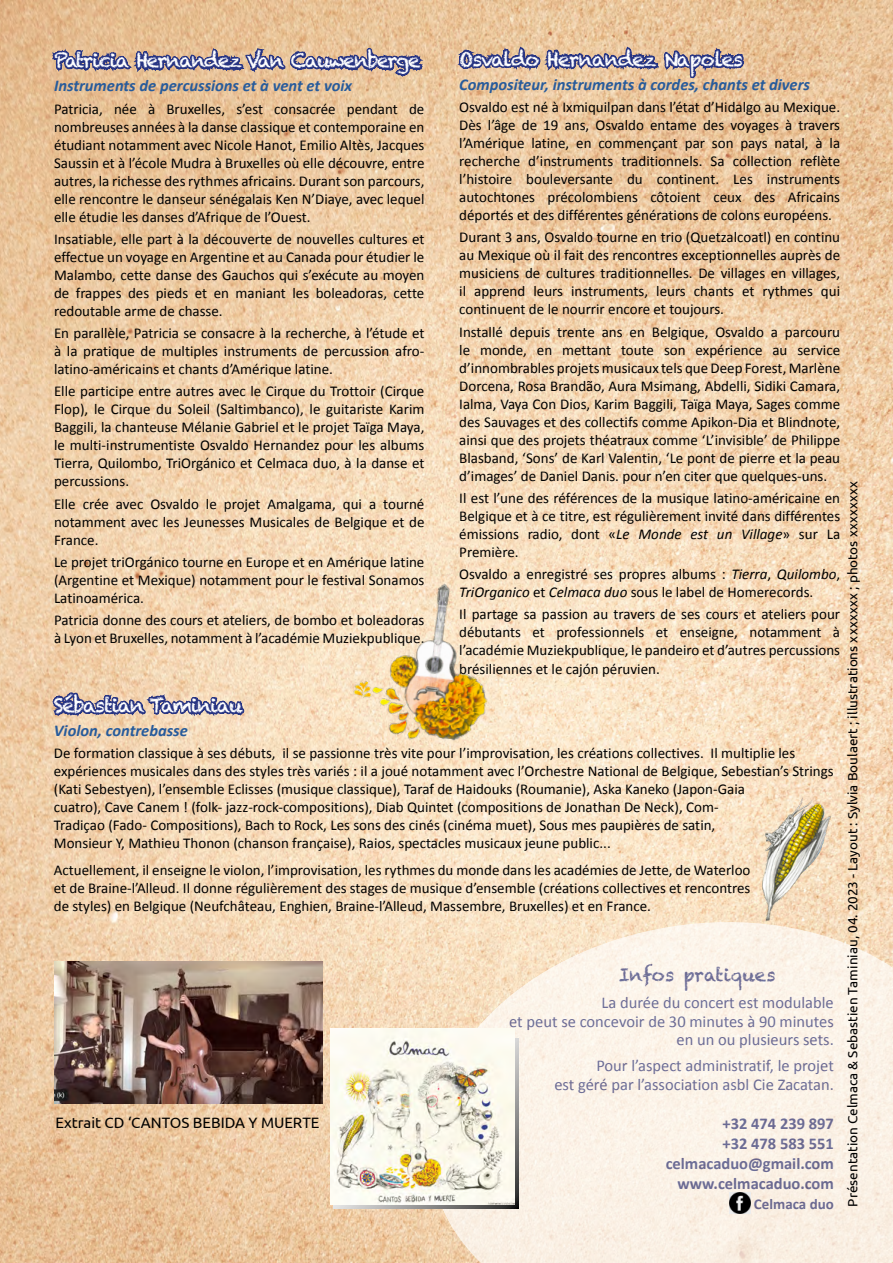
<style>
.page{position:relative;width:893px;height:1263px;background:#fff}
.page>*{position:absolute;margin:0;border:0;box-sizing:border-box;transform-origin:0 0}
.t1{font:19.5px "Chalkduster";letter-spacing:-.07em;color:#fff}
.t2{font:19.5px "Chalkduster";letter-spacing:-.05em;color:#fff}
.t3{font:18.15px "Chalkduster";color:#283583}
.t4{font:16.5px/18.1px "Calibri";color:#283583;text-align:right}
.t5{font:italic 700 16.5px "Calibri";color:#275b9b}
.t6{font:700 16.5px/20px "Calibri";color:#283583;text-align:right}
.t7{font:15px/18px "Calibri";color:#000;text-align:justify}
.t8{font:15px "Ubuntu";color:#000}
.t9{font:700 15px "Calibri";color:#283583}
.t10{font:13.5px "Ubuntu";color:#000}
.s1{font-style:italic}
</style>
<div class="page">
<img style="left:0;top:0;width:893px;height:1263px">
<svg style="left:48px;top:10px;width:397px;height:106px;background:#d1b194"></svg>
<svg style="left:50px;top:655px;width:197px;height:105px;background:#dac2ad"></svg>
<svg style="left:453px;top:9px;width:293px;height:105px;background:#d3b59a"></svg>
<svg style="left:414px;top:903px;width:479px;height:360px;background:#f9e9d7"></svg>
<svg style="left:414px;top:948px;width:435px;height:283px;background:#faf0e3"></svg>
<img style="left:730px;top:1192px;width:20px;height:21px">
<svg style="left:334px;top:1039px;width:185px;height:169px"></svg>
<img style="left:330px;top:1028px;width:185px;height:176px">
<img style="left:750px;top:793px;width:87px;height:129px">
<img style="left:348px;top:573px;width:153px;height:176px">
<img style="left:55px;top:961px;width:267px;height:142px">
<h1 class="t2" style="left:459px;top:48px;width:285px">Osvaldo Hernandez Napoles</h1>
<p class="t5" style="left:459px;top:74px;width:352px">Compositeur, instruments à cordes, chants et divers</p>
<p class="t7" style="left:459px;top:98px;width:382px">Osvaldo est né à Ixmiquilpan dans l’état d’Hidalgo au Mexique.<br>Dès l’âge de 19 ans, Osvaldo entame des voyages à travers l’Amérique latine, en commençant par son pays natal, à la recherche d’instruments traditionnels. Sa collection reflète l’histoire bouleversante du continent. Les instruments autochtones précolombiens côtoient ceux des Africains déportés et des différentes générations de colons européens.</p>
<p class="t7" style="left:459px;top:228px;width:382px">Durant 3 ans, Osvaldo tourne en trio (Quetzalcoatl) en continu au Mexique où il fait des rencontres exceptionnelles auprès de musiciens de cultures traditionnelles. De villages en villages, il apprend leurs instruments, leurs chants et rythmes qui continuent de le nourrir encore et toujours.</p>
<p class="t7" style="left:459px;top:322px;width:382px">Installé depuis trente ans en Belgique, Osvaldo a parcouru le monde, en mettant toute son expérience au service d’innombrables projets musicaux tels que Deep Forest, Marlène Dorcena, Rosa Brandão, Aura Msimang, Abdelli, Sidiki Camara, Ialma, Vaya Con Dios, Karim Baggili, Taïga Maya, Sages comme des Sauvages et des collectifs comme Apikon-Dia et Blindnote, ainsi que des projets théatraux comme ‘L’invisible’ de Philippe Blasband, ‘Sons’ de Karl Valentin, ‘Le pont de pierre et la peau d’images’ de Daniel Danis. pour n’en citer que quelques-uns.</p>
<p class="t7" style="left:459px;top:488px;width:382px">Il est l’une des références de la musique latino-américaine en Belgique et à ce titre, est régulièrement invité dans différentes émissions radio, dont «<span class="s1">Le Monde est un Village</span>» sur La Première.</p>
<p class="t7" style="left:459px;top:564px;width:382px">Osvaldo a enregistré ses propres albums : <span class="s1">Tierra</span>, <span class="s1">Quilombo</span>,<br><span class="s1">TriOrganico</span> et <span class="s1">Celmaca duo</span> sous le label de Homerecords.</p>
<p class="t7" style="left:459px;top:605px;width:382px">Il partage sa passion au travers de ses cours et ateliers pour débutants et professionnels et enseigne, notamment à l’académie Muziekpublique, le pandeiro et d’autres percussions brésiliennes et le cajón péruvien.</p>
<h1 class="t1" style="left:54px;top:49px;width:368px">Patricia Hernandez Van Cauwenberge</h1>
<p class="t5" style="left:54px;top:76px;width:300px">Instruments de percussions et à vent et voix</p>
<p class="t7" style="left:54px;top:99px;width:372px">Patricia, née à Bruxelles, s’est consacrée pendant de nombreuses années à la danse classique et contemporaine en étudiant notamment avec Nicole Hanot, Emilio Altès, Jacques Saussin et à l’école Mudra à Bruxelles où elle découvre, entre autres, la richesse des rythmes africains. Durant son parcours, elle rencontre le danseur sénégalais Ken N’Diaye, avec lequel elle étudie les danses d’Afrique de l’Ouest.</p>
<p class="t7" style="left:54px;top:229px;width:372px">Insatiable, elle part à la découverte de nouvelles cultures et effectue un voyage en Argentine et au Canada pour étudier le Malambo, cette danse des Gauchos qui s’exécute au moyen de frappes des pieds et en maniant les boleadoras, cette redoutable arme de chasse.</p>
<p class="t7" style="left:54px;top:323px;width:372px">En parallèle, Patricia se consacre à la recherche, à l’étude et à la pratique de multiples instruments de percussion afro&shy;latino-américains et chants d’Amérique latine.</p>
<p class="t7" style="left:54px;top:382px;width:372px">Elle participe entre autres avec le Cirque du Trottoir (Cirque Flop), le Cirque du Soleil (Saltimbanco), le guitariste Karim Baggili, la chanteuse Mélanie Gabriel et le projet Taïga Maya, le multi-instrumentiste Osvaldo Hernandez pour les albums Tierra, Quilombo, TriOrgánico et Celmaca duo, à la danse et percussions.</p>
<p class="t7" style="left:54px;top:494px;width:372px">Elle crée avec Osvaldo le projet Amalgama, qui a tourné notamment avec les Jeunesses Musicales de Belgique et de France.</p>
<p class="t7" style="left:54px;top:552px;width:372px">Le projet triOrgánico tourne en Europe et en Amérique latine (Argentine et Mexique) notamment pour le festival Sonamos Latinoamérica.</p>
<p class="t7" style="left:54px;top:610px;width:372px">Patricia donne des cours et ateliers, de bombo et boleadoras à Lyon et Bruxelles, notamment à l’académie Muziekpublique.</p>
<p class="t10" style="left:844px;top:1206px;width:727px;rotate:-90deg">Présentation Celmaca &amp; Sebastien Taminiau, 04. 2023 - Layout : Sylvia Boulaert ; illustrations xxxxxxx ; photos xxxxxxxx</p>
<h1 class="t1" style="left:54px;top:694px;width:190px">Sébastian Taminiau</h1>
<p class="t5" style="left:54px;top:720px;width:135px">Violon, contrebasse</p>
<p class="t7" style="left:54px;top:744px;width:781px;text-align:left">De formation classique à ses débuts, il se passionne très vite pour l’improvisation, les créations collectives. Il multiplie les expériences musicales dans des styles très variés : il a joué notamment avec l’Orchestre National de Belgique, Sebestian’s Strings (Kati Sebestyen), l’ensemble Eclisses (musique classique), Taraf de Haidouks (Roumanie), Aska Kaneko (Japon-Gaia<br>cuatro), Cave Canem ! (folk- jazz-rock-compositions), Diab Quintet (compositions de Jonathan De Neck), Com-<br>Tradiçao (Fado- Compositions), Bach to Rock, Les sons des cinés (cinéma muet), Sous mes paupières de satin,<br>Monsieur Y, Mathieu Thonon (chanson française), Raios, spectacles musicaux jeune public...</p>
<p class="t7" style="left:54px;top:860px;width:698px">Actuellement, il enseigne le violon, l’improvisation, les rythmes du monde dans les académies de Jette, de Waterloo et de Braine-l’Alleud. Il donne régulièrement des stages de musique d’ensemble (créations collectives et rencontres de styles) en Belgique (Neufchâteau, Enghien, Braine-l’Alleud, Massembre, Bruxelles) et en France.</p>
<p class="t3" style="left:619px;top:964px;width:158px">Infos pratiques</p>
<p class="t4" style="left:509px;top:993px;width:326px">La durée du concert est modulable<br>et peut se concevoir de 30 minutes à 90 minutes en un ou plusieurs sets.</p>
<p class="t4" style="left:554px;top:1056px;width:281px">Pour l’aspect administratif, le projet<br>est géré par l’association asbl Cie Zacatan.</p>
<p class="t6" style="left:666px;top:1113px;width:170px">+32 474 239 897<br>+32 478 583 551 celmacaduo@gmail.com www.celmacaduo.com</p>
<p class="t9" style="left:754px;top:1194px;width:81px">Celmaca duo</p>
<p class="t8" style="left:55px;top:1113px;width:266px">Extrait CD ‘CANTOS BEBIDA Y MUERTE</p>
</div>
